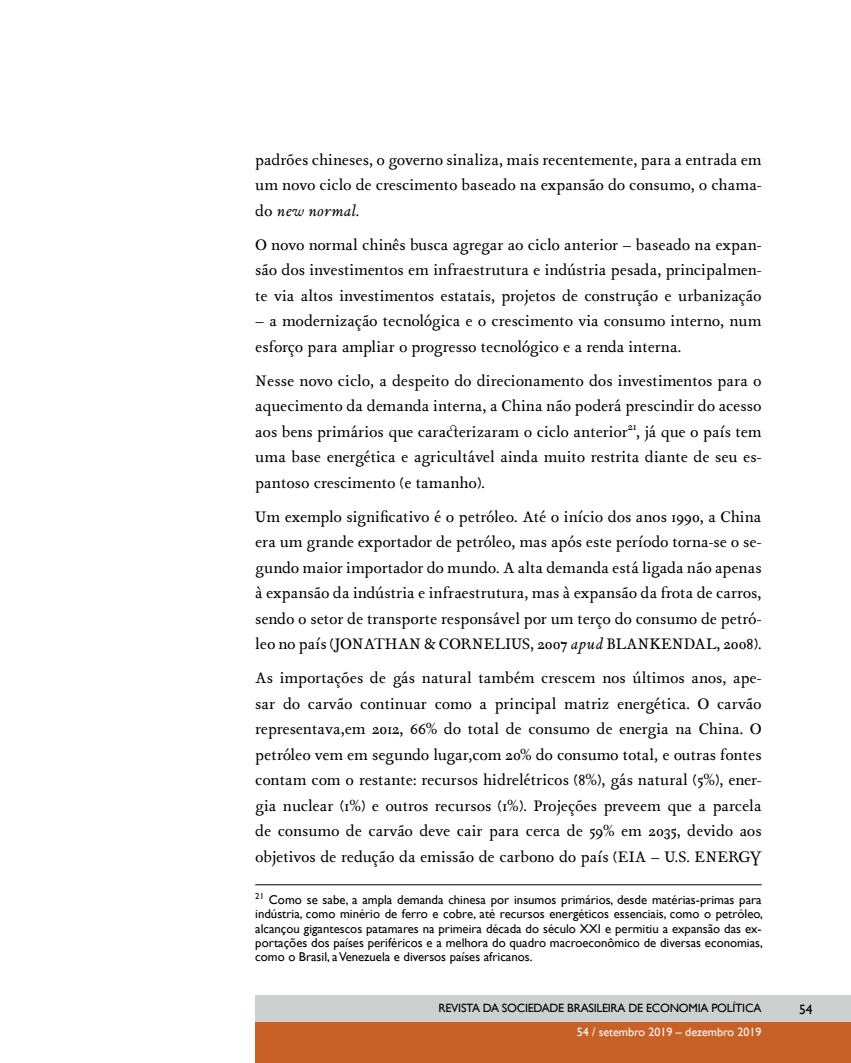
<style>
.page{position:relative;width:851px;height:1063px;background:#fff}
.page>*{position:absolute;margin:0;border:0;box-sizing:border-box;transform-origin:0 0}
.t1{font:16.5px/25.5px "Isidora";color:#000;text-align:justify}
.t2{font:13.5px "Gill Sans";color:#000}
.t3{font:12.75px/14.2px "Gill Sans";color:#000;text-align:justify}
.t4{font:12px "Gill Sans";letter-spacing:-.02em;color:#000}
.t5{font:12px "Gill Sans";color:#fff}
.s1{font-style:italic}
</style>
<div class="page">
<div style="left:255px;top:1022px;width:595px;height:41px;background:#c86128"></div>
<div style="left:255px;top:995px;width:595px;height:27px;background:#cdcfd0"></div>
<hr style="left:255px;top:884px;width:506px;height:1px;background:#000">
<p class="t1" style="left:255px;top:146px;width:508px">padrões chineses, o governo sinaliza, mais recentemente, para a entrada em um novo ciclo de crescimento baseado na expansão do consumo, o chama&shy;do <span class="s1">new normal</span>.</p>
<p class="t1" style="left:255px;top:231px;width:508px">O novo normal chinês busca agregar ao ciclo anterior – baseado na expan&shy;são dos investimentos em infraestrutura e indústria pesada, principalmen&shy;te via altos investimentos estatais, projetos de construção e urbanização</p>
<p class="t1" style="left:255px;top:308px;width:508px">– a modernização tecnológica e o crescimento via consumo interno, num esforço para ampliar o progresso tecnológico e a renda interna.</p>
<p class="t1" style="left:255px;top:367px;width:507px">Nesse novo ciclo, a despeito do direcionamento dos investimentos para o aquecimento da demanda interna, a China não poderá prescindir do acesso aos bens primários que caracterizaram o ciclo anterior<sup>21</sup>, já que o país tem uma base energética e agricultável ainda muito restrita diante de seu es&shy;pantoso crescimento (e tamanho).</p>
<p class="t1" style="left:255px;top:503px;width:508px">Um exemplo significativo é o petróleo. Até o início dos anos 1990, a China era um grande exportador de petróleo, mas após este período torna-se o se&shy;gundo maior importador do mundo. A alta demanda está ligada não apenas à expansão da indústria e infraestrutura, mas à expansão da frota de carros, sendo o setor de transporte responsável por um terço do consumo de petró&shy;leo no país (JONATHAN &amp; CORNELIUS, 2007 <span class="s1">apud</span> BLANKENDAL, 2008).</p>
<p class="t1" style="left:255px;top:665px;width:508px">As importações de gás natural também crescem nos últimos anos, ape&shy;sar do carvão continuar como a principal matriz energética. O carvão representava,em 2012, 66% do total de consumo de energia na China. O petróleo vem em segundo lugar,com 20% do consumo total, e outras fontes contam com o restante: recursos hidrelétricos (8%), gás natural (5%), ener&shy;gia nuclear (1%) e outros recursos (1%). Projeções preveem que a parcela de consumo de carvão deve cair para cerca de 59% em 2035, devido aos objetivos de redução da emissão de carbono do país (EIA – U.S. ENERGY</p>
<p class="t3" style="left:255px;top:893px;width:509px"><sup>21</sup> Como se sabe, a ampla demanda chinesa por insumos primários, desde matérias-primas para indústria, como minério de ferro e cobre, até recursos energéticos essenciais, como o petróleo, alcançou gigantescos patamares na primeira década do século XXI e permitiu a expansão das ex&shy;portações dos países periféricos e a melhora do quadro macroeconômico de diversas economias, como o Brasil, a Venezuela e diversos países africanos.</p>
<p class="t4" style="left:438px;top:1001px;width:324px">REVISTA DA SOCIEDADE BRASILEIRA DE ECONOMIA POLÍTICA</p>
<p class="t5" style="left:576px;top:1025px;width:186px">54 / setembro 2019 – dezembro 2019</p>
<p class="t2" style="left:799px;top:1001px;width:15px">54</p>
</div>
